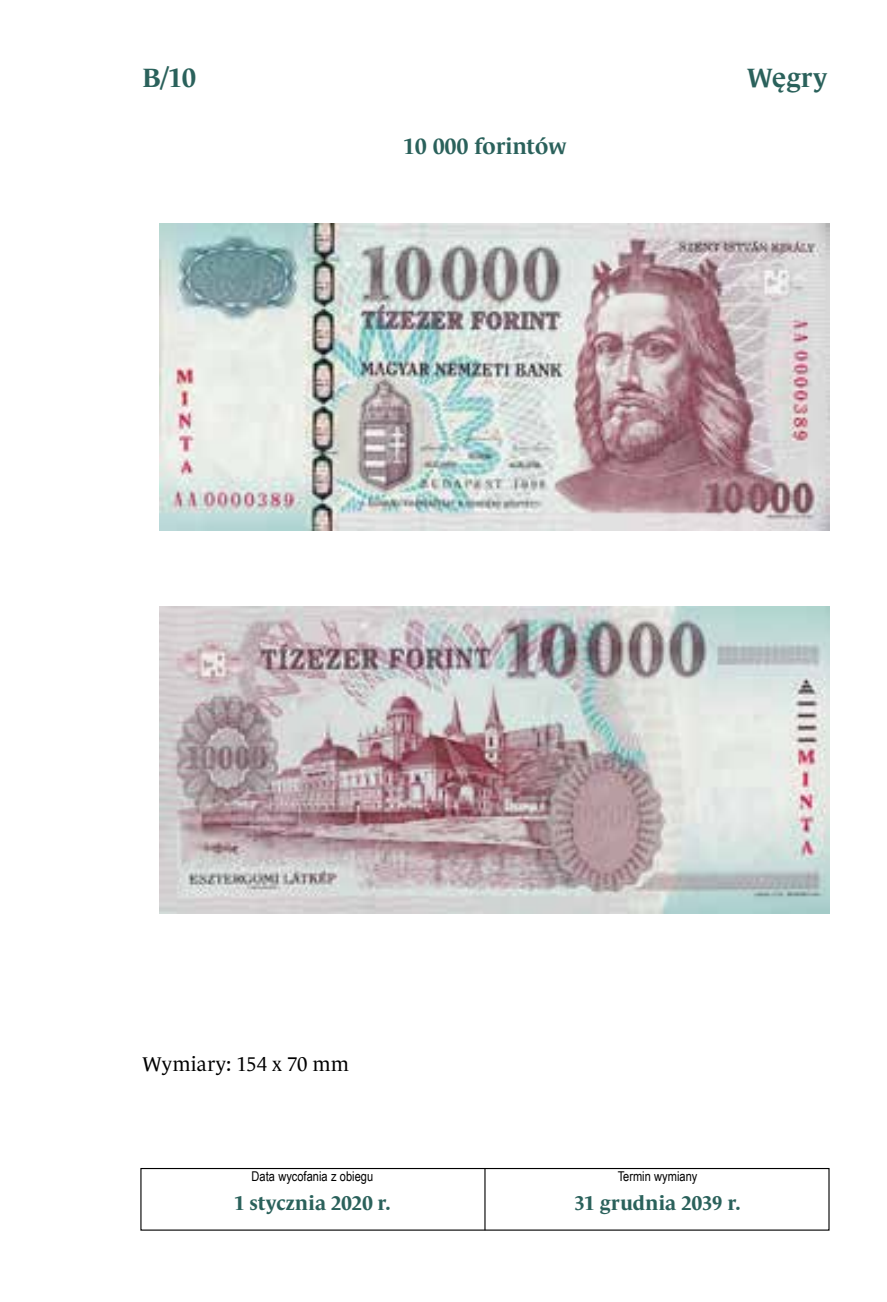
<style>
.page{position:relative;width:887px;height:1302px;background:#fff}
.page>*{position:absolute;margin:0;border:0;box-sizing:border-box;transform-origin:0 0}
.t1{font:600 expanded 27px "Le Monde Journal Pro";letter-spacing:.01em;color:#2a615b}
.t2{font:600 expanded 22.5px "Le Monde Journal Pro";letter-spacing:.01em;color:#2a615b}
.t3{font:700 20.25px "Le Monde Journal Pro";letter-spacing:.005em;color:#2a615b}
.t4{font:20.25px "Le Monde Journal Pro";letter-spacing:.01em;color:#000}
.t5{font:13.5px "Arial Narrow";color:#000}
</style>
<div class="page">
<div style="left:140px;top:1167px;width:689px;height:63px;border:1px solid #000"></div>
<hr style="left:484px;top:1167px;width:1px;height:62px;background:#000">
<img style="left:159px;top:606px;width:670px;height:307px">
<img style="left:159px;top:223px;width:670px;height:307px">
<h1 class="t1" style="left:143px;top:57px;width:55px">B/10</h1>
<h1 class="t1" style="left:747px;top:57px;width:81px">Węgry</h1>
<h2 class="t2" style="left:403px;top:129px;width:165px">10 000 forintów</h2>
<h3 class="t4" style="left:143px;top:1048px;width:208px">Wymiary: 154 x 70 mm</h3>
<p class="t5" style="left:251px;top:1166px;width:123px">Data wycofania z obiegu</p>
<h3 class="t3" style="left:234px;top:1187px;width:158px">1 stycznia 2020 r.</h3>
<p class="t5" style="left:617px;top:1166px;width:81px">Termin wymiany</p>
<h3 class="t3" style="left:574px;top:1187px;width:167px">31 grudnia 2039 r.</h3>
</div>
